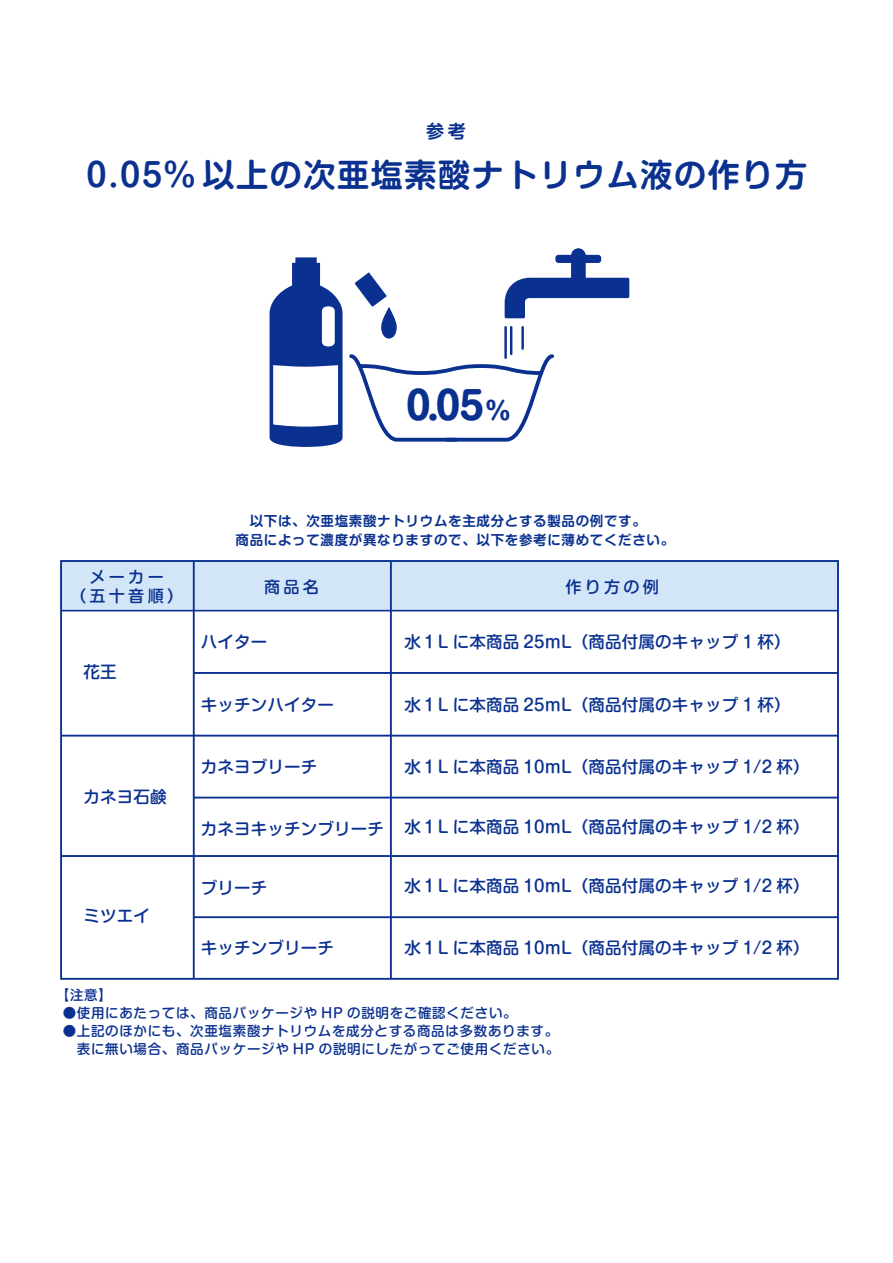
<style>
.page{position:relative;width:893px;height:1263px;background:#fff}
.page>*{position:absolute;margin:0;border:0;box-sizing:border-box;transform-origin:0 0}
.t1{font:700 37.95px "Shin M Go Pro";color:#0b3190}
.t2{font:700 32.1px "Shin M Go Pro De";letter-spacing:.05em;color:#0b3190}
.t3{font:700 18px "Shin M Go Pro De";color:#0b3190}
.t4{font:500 16.5px "Shin M Go Pro";letter-spacing:.01em;color:#0b3190}
.t5{font:500 16.05px/19.4px "Shin M Go Pro";letter-spacing:.2em;color:#0b3190;text-align:center}
.t6{font:500 13.5px/18px "Shin M Go Pro";letter-spacing:.05em;color:#0b3190}
.t7{font:700 13.5px/19.5px "Shin M Go Pro De";letter-spacing:.05em;color:#0b3190;text-align:center}
.s1{font-size:24.45px}
</style>
<div class="page">
<div style="left:60px;top:560px;width:778px;height:51px;background:#d3e6f7"></div>
<div style="left:60px;top:560px;width:779px;height:420px;border:2px solid #0b3190"></div>
<hr style="left:61px;top:610px;width:777px;height:1px;background:#0b3190">
<hr style="left:193px;top:672px;width:645px;height:2px;background:#0b3190">
<hr style="left:61px;top:735px;width:777px;height:1px;background:#0b3190">
<hr style="left:193px;top:797px;width:645px;height:1px;background:#0b3190">
<hr style="left:61px;top:855px;width:777px;height:2px;background:#0b3190">
<hr style="left:193px;top:916px;width:645px;height:2px;background:#0b3190">
<hr style="left:193px;top:562px;width:2px;height:416px;background:#0b3190">
<hr style="left:390px;top:562px;width:2px;height:416px;background:#0b3190">
<svg style="left:270px;top:248px;width:359px;height:199px"></svg>
<hr style="left:504px;top:327px;width:3px;height:31px;background:#0b3190">
<hr style="left:510px;top:327px;width:2px;height:27px;background:#0b3190">
<hr style="left:521px;top:327px;width:3px;height:22px;background:#0b3190">
<p class="t3" style="left:426px;top:116px;width:41px">参考</p>
<h2 class="t2" style="left:87px;top:149px;width:722px">0.05% 以上の次亜塩素酸ナトリウム液の作り方</h2>
<h1 class="t1" style="left:406px;top:375px;width:106px">0.05<span class="s1">％</span></h1>
<p class="t7" style="left:221px;top:509px;width:454px">以下は、次亜塩素酸ナトリウムを主成分とする製品の例です。<br>　商品によって濃度が異なりますので、以下を参考に薄めてください。</p>
<p class="t5" style="left:70px;top:565px;width:114px">メーカー<br>（五十音順）</p>
<p class="t5" style="left:264px;top:575px;width:56px">商品名</p>
<p class="t5" style="left:565px;top:575px;width:95px">作り方の例</p>
<p class="t4" style="left:83px;top:658px;width:35px">花王</p>
<p class="t4" style="left:83px;top:783px;width:85px">カネヨ石鹸</p>
<p class="t4" style="left:83px;top:902px;width:68px">ミツエイ</p>
<p class="t4" style="left:201px;top:628px;width:68px">ハイター</p>
<p class="t4" style="left:404px;top:628px;width:388px">水１L に本商品 25mL（商品付属のキャップ 1 杯）</p>
<p class="t4" style="left:201px;top:692px;width:135px">キッチンハイター</p>
<p class="t4" style="left:404px;top:692px;width:388px">水１L に本商品 25mL（商品付属のキャップ 1 杯）</p>
<p class="t4" style="left:201px;top:753px;width:118px">カネヨブリーチ</p>
<p class="t4" style="left:404px;top:753px;width:407px">水１L に本商品 10mL（商品付属のキャップ 1/2 杯）</p>
<p class="t4" style="left:201px;top:813px;width:610px">カネヨキッチンブリーチ 水１L に本商品 10mL（商品付属のキャップ 1/2 杯）</p>
<p class="t4" style="left:201px;top:874px;width:68px">ブリーチ</p>
<p class="t4" style="left:404px;top:873px;width:407px">水１L に本商品 10mL（商品付属のキャップ 1/2 杯）</p>
<p class="t4" style="left:201px;top:934px;width:135px">キッチンブリーチ</p>
<p class="t4" style="left:404px;top:934px;width:407px">水１L に本商品 10mL（商品付属のキャップ 1/2 杯）</p>
<p class="t6" style="left:56px;top:985px;width:58px">【注意】</p>
<p class="t6" style="left:63px;top:1003px;width:455px">●使用にあたっては、商品パッケージや HP の説明をご確認ください。</p>
<p class="t6" style="left:63px;top:1021px;width:498px">●上記のほかにも、次亜塩素酸ナトリウムを成分とする商品は多数あります。　表に無い場合、商品パッケージや HP の説明にしたがってご使用ください。</p>
</div>
